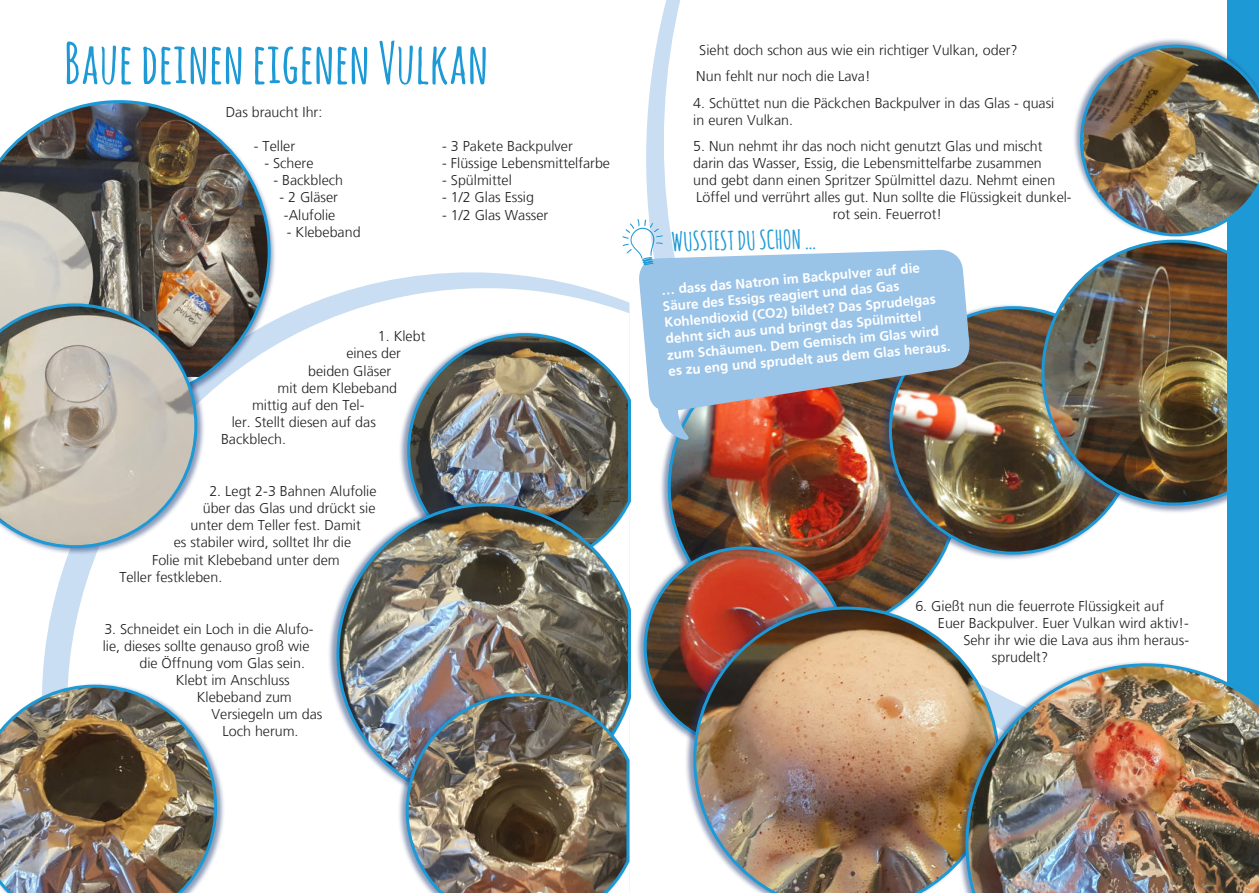
<style>
.page{position:relative;width:1259px;height:893px;background:#fff}
.page>*{position:absolute;margin:0;border:0;box-sizing:border-box;transform-origin:0 0}
.t1{font:700 56.25px "Amatic SC";color:#1d99d6}
.t2{font:700 25.5px "Amatic SC";color:#1d99d6}
.t3{font:300 14.25px/26.1px "Frutiger LT";color:#231f20}
.t4{font:700 13.5px/16.2px "Frutiger LT";color:#fff}
</style>
<div class="page">
<svg style="left:646px;top:0;width:35px;height:249px"></svg>
<svg style="left:42px;top:281px;width:587px;height:402px"></svg>
<div style="left:0;top:99px;width:276px;height:313px;background:#1e3a74;opacity:.5"></div>
<img style="left:0;top:100px;width:271px;height:303px">
<div style="left:0;top:301px;width:205px;height:254px;background:#1e3a74;opacity:.5"></div>
<svg style="left:0;top:303px;width:197px;height:245px;background:#bbb9ae"></svg>
<div style="left:398px;top:330px;width:233px;height:244px;background:#1e3a74;opacity:.5"></div>
<img style="left:406px;top:332px;width:225px;height:167px">
<div style="left:327px;top:499px;width:304px;height:310px;background:#1e3a74;opacity:.5"></div>
<img style="left:335px;top:502px;width:296px;height:304px">
<div style="left:659px;top:338px;width:302px;height:301px;background:#1e3a74;opacity:.5"></div>
<img style="left:669px;top:342px;width:290px;height:290px;border-radius:145px">
<div style="left:880px;top:303px;width:258px;height:257px;background:#1e3a74;opacity:.5"></div>
<img style="left:890px;top:308px;width:246px;height:245px;border-radius:123px">
<div style="left:1038px;top:239px;width:220px;height:275px;background:#1e3a74;opacity:.5"></div>
<img style="left:1041px;top:240px;width:186px;height:266px">
<div style="left:1227px;top:0;width:32px;height:893px;background:#1d99d6"></div>
<div style="left:1072px;top:37px;width:186px;height:201px;background:#1e3a74;opacity:.5"></div>
<img style="left:1080px;top:45px;width:179px;height:191px">
<svg style="left:639px;top:249px;width:332px;height:165px;background:#9fb7d2"></svg>
<svg style="left:657px;top:367px;width:41px;height:77px;background:#a0c2df"></svg>
<svg style="left:622px;top:219px;width:41px;height:46px"></svg>
<div style="left:397px;top:690px;width:233px;height:203px;background:#1e3a74;opacity:.5"></div>
<img style="left:404px;top:692px;width:227px;height:201px">
<div style="left:0;top:683px;width:225px;height:210px;background:#1e3a74;opacity:.5"></div>
<img style="left:0;top:685px;width:217px;height:208px">
<div style="left:635px;top:543px;width:211px;height:211px;background:#1e3a74;opacity:.5"></div>
<img style="left:645px;top:548px;width:199px;height:199px;border-radius:99px">
<div style="left:684px;top:603px;width:316px;height:290px;background:#1e3a74;opacity:.5"></div>
<img style="left:693px;top:606px;width:306px;height:287px">
<div style="left:957px;top:660px;width:301px;height:233px;background:#1e3a74;opacity:.5"></div>
<img style="left:965px;top:663px;width:294px;height:230px">
<h1 class="t1" style="left:64px;top:31px;width:426px">Baue deinen eigenen Vulkan</h1>
<p class="t3" style="left:226px;top:100px;width:98px">Das braucht Ihr:</p>
<p class="t3" style="left:254px;top:134px;width:43px">- Teller</p>
<p class="t3" style="left:442px;top:134px;width:132px">- 3 Pakete Backpulver</p>
<p class="t3" style="left:264px;top:151px;width:51px">- Schere</p>
<p class="t3" style="left:442px;top:151px;width:169px">- Flüssige Lebensmittelfarbe</p>
<p class="t3" style="left:273px;top:168px;width:71px">- Backblech</p>
<p class="t3" style="left:442px;top:168px;width:71px">- Spülmittel</p>
<p class="t3" style="left:279px;top:185px;width:60px">- 2 Gläser</p>
<p class="t3" style="left:442px;top:185px;width:93px">- 1/2 Glas Essig</p>
<p class="t3" style="left:284px;top:203px;width:53px">-Alufolie</p>
<p class="t3" style="left:442px;top:203px;width:108px">- 1/2 Glas Wasser</p>
<p class="t3" style="left:287px;top:220px;width:75px">- Klebeband</p>
<p class="t3" style="left:378px;top:324px;width:49px">1. Klebt</p>
<p class="t3" style="left:346px;top:341px;width:56px">eines der</p>
<p class="t3" style="left:308px;top:359px;width:85px">beiden Gläser</p>
<p class="t3" style="left:278px;top:376px;width:121px">mit dem Klebeband</p>
<p class="t3" style="left:252px;top:393px;width:114px">mittig auf den Tel-</p>
<p class="t3" style="left:232px;top:410px;width:146px">ler. Stellt diesen auf das</p>
<p class="t3" style="left:221px;top:427px;width:66px">Backblech.</p>
<p class="t3" style="left:209px;top:479px;width:169px">2. Legt 2-3 Bahnen Alufolie</p>
<p class="t3" style="left:203px;top:496px;width:174px">über das Glas und drückt sie</p>
<p class="t3" style="left:190px;top:513px;width:172px">unter dem Teller fest. Damit</p>
<p class="t3" style="left:174px;top:530px;width:179px">es stabiler wird, solltet Ihr die</p>
<p class="t3" style="left:152px;top:548px;width:189px">Folie mit Klebeband unter dem</p>
<p class="t3" style="left:119px;top:565px;width:104px">Teller festkleben.</p>
<p class="t3" style="left:104px;top:617px;width:211px">3. Schneidet ein Loch in die Alufo-</p>
<p class="t3" style="left:103px;top:634px;width:208px">lie, dieses sollte genauso groß wie</p>
<p class="t3" style="left:139px;top:651px;width:167px">die Öffnung vom Glas sein.</p>
<p class="t3" style="left:176px;top:668px;width:116px">Klebt im Anschluss</p>
<p class="t3" style="left:197px;top:685px;width:97px">Klebeband zum</p>
<p class="t3" style="left:211px;top:702px;width:112px">Versiegeln um das</p>
<p class="t3" style="left:222px;top:719px;width:78px">Loch herum.</p>
<p class="t3" style="left:696px;top:38px;width:323px">Sieht doch schon aus wie ein richtiger Vulkan, oder?<br>Nun fehlt nur noch die Lava!</p>
<p class="t3" style="left:693px;top:95px;width:363px;line-height:17.1px">4. Schüttet nun die Päckchen Backpulver in das Glas - quasi in euren Vulkan.</p>
<p class="t3" style="left:693px;top:134px;width:351px">5. Nun nehmt ihr das noch nicht genutzt Glas und mischt</p>
<p class="t3" style="left:693px;top:151px;width:350px">darin das Wasser, Essig, die Lebensmittelfarbe zusammen</p>
<p class="t3" style="left:693px;top:168px;width:363px">und gebt dann einen Spritzer Spülmittel dazu. Nehmt einen</p>
<p class="t3" style="left:696px;top:185px;width:377px">Löffel und verrührt alles gut. Nun sollte die Flüssigkeit dunkel-</p>
<p class="t3" style="left:833px;top:202px;width:111px">rot sein. Feuerrot!</p>
<h2 class="t2" style="left:671px;top:227px;width:146px;rotate:-1deg">WUSSTESTDUSCHON …</h2>
<p class="t4" style="left:661px;top:283px;width:284px;rotate:-5deg">… dass das Natron im Backpulver auf die Säure des Essigs reagiert und das Gas Kohlendioxid (CO2) bildet? Das Sprudelgas dehnt sich aus und bringt das Spülmittel zum Schäumen. Dem Gemisch im Glas wird es zu eng und sprudelt aus dem Glas heraus.</p>
<p class="t3" style="left:915px;top:594px;width:250px">6. Gießt nun die feuerrote Flüssigkeit auf</p>
<p class="t3" style="left:938px;top:611px;width:252px">Euer Backpulver. Euer Vulkan wird aktiv!-</p>
<p class="t3" style="left:963px;top:628px;width:227px">Sehr ihr wie die Lava aus ihm heraus-</p>
<p class="t3" style="left:992px;top:645px;width:58px">sprudelt?</p>
</div>
